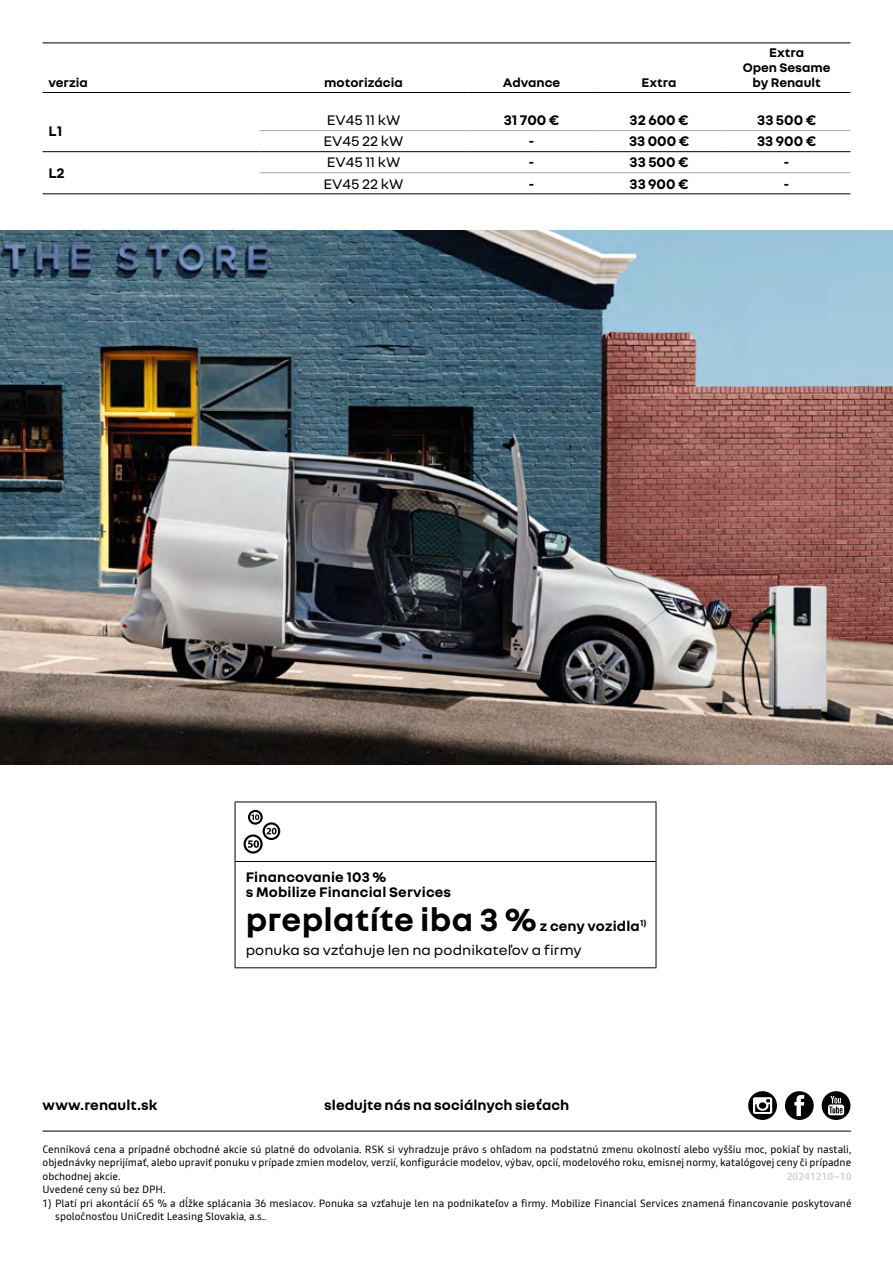
<style>
.page{position:relative;width:893px;height:1263px;background:#fff}
.page>*{position:absolute;margin:0;border:0;box-sizing:border-box;transform-origin:0 0}
.t1{font:700 34.5px "Nouvel R";letter-spacing:.01em;color:#000}
.t2{font:700 15px/15px "Nouvel R";letter-spacing:.005em;color:#000}
.t3{font:15px/23.4px "Nouvel R";letter-spacing:.005em;color:#000}
.t4{font:700 13.5px/15px "Nouvel R";color:#000;text-align:center}
.t5{font:10.5px/13.5px "Read";color:#000;text-align:justify}
.t6{font:500 10.5px "Read";color:#d2d2ca}
.s1{font-weight:700}
</style>
<div class="page">
<hr style="left:43px;top:1131px;width:808px;height:1px;background:#000">
<div style="left:822px;top:1091px;width:28px;height:29px;background:#000;border-radius:50%"></div>
<svg style="left:828px;top:1096px;width:16px;height:19px"></svg>
<div style="left:785px;top:1091px;width:29px;height:29px;background:#000;border-radius:50%"></div>
<svg style="left:794px;top:1095px;width:10px;height:21px"></svg>
<hr style="left:468px;top:151px;width:127px;height:1px;background:#000">
<hr style="left:595px;top:151px;width:128px;height:1px;background:#000">
<hr style="left:723px;top:151px;width:127px;height:1px;background:#000">
<hr style="left:259px;top:193px;width:209px;height:1px;background:#000">
<hr style="left:43px;top:43px;width:216px;height:1px;background:#000">
<hr style="left:259px;top:43px;width:209px;height:1px;background:#000">
<hr style="left:468px;top:43px;width:127px;height:1px;background:#000">
<hr style="left:595px;top:43px;width:128px;height:1px;background:#000">
<hr style="left:723px;top:43px;width:127px;height:1px;background:#000">
<hr style="left:43px;top:92px;width:216px;height:1px;background:#000">
<hr style="left:259px;top:92px;width:209px;height:1px;background:#000">
<hr style="left:468px;top:92px;width:127px;height:1px;background:#000">
<hr style="left:595px;top:92px;width:128px;height:1px;background:#000">
<hr style="left:723px;top:92px;width:127px;height:1px;background:#000">
<hr style="left:43px;top:151px;width:216px;height:1px;background:#000">
<hr style="left:43px;top:193px;width:216px;height:1px;background:#000">
<hr style="left:468px;top:172px;width:127px;height:1px;background:#a8a9a3">
<hr style="left:595px;top:172px;width:128px;height:1px;background:#a8a9a3">
<hr style="left:723px;top:172px;width:127px;height:1px;background:#a8a9a3">
<hr style="left:259px;top:151px;width:209px;height:1px;background:#000">
<hr style="left:468px;top:193px;width:127px;height:1px;background:#000">
<hr style="left:595px;top:193px;width:128px;height:1px;background:#000">
<hr style="left:723px;top:193px;width:127px;height:1px;background:#000">
<hr style="left:259px;top:172px;width:209px;height:1px;background:#a8a9a3">
<hr style="left:259px;top:130px;width:209px;height:1px;background:#a8a9a3">
<hr style="left:468px;top:130px;width:127px;height:1px;background:#a8a9a3">
<hr style="left:595px;top:130px;width:128px;height:1px;background:#a8a9a3">
<hr style="left:723px;top:130px;width:127px;height:1px;background:#a8a9a3">
<svg style="left:748px;top:1091px;width:29px;height:29px"></svg>
<svg style="left:753px;top:1097px;width:19px;height:17px"></svg>
<img style="left:0;top:231px;width:893px;height:534px">
<svg style="left:236px;top:802px;width:420px;height:165px"></svg>
<hr style="left:235px;top:801px;width:421px;height:1px;background:#000">
<hr style="left:235px;top:802px;width:1px;height:59px;background:#000">
<hr style="left:656px;top:802px;width:1px;height:59px;background:#000">
<hr style="left:235px;top:861px;width:421px;height:1px;background:#000">
<hr style="left:235px;top:862px;width:1px;height:105px;background:#000">
<hr style="left:656px;top:862px;width:1px;height:105px;background:#000">
<hr style="left:235px;top:967px;width:421px;height:1px;background:#000">
<svg style="left:244px;top:810px;width:36px;height:43px"></svg>
<p class="t4" style="left:49px;top:74px;width:41px">verzia</p>
<p class="t4" style="left:324px;top:74px;width:80px">motorizácia</p>
<p class="t4" style="left:503px;top:74px;width:59px">Advance</p>
<p class="t4" style="left:642px;top:74px;width:36px">Extra</p>
<p class="t4" style="left:743px;top:44px;width:89px">Extra<br>Open Sesame by Renault</p>
<h2 class="t2" style="left:49px;top:122px;width:15px">L1</h2>
<h2 class="t2" style="left:48px;top:165px;width:18px">L2</h2>
<h2 class="t3" style="left:327px;top:108px;width:75px">EV45 11 kW</h2>
<h2 class="t2" style="left:504px;top:112px;width:57px">31 700 €</h2>
<h2 class="t2" style="left:630px;top:112px;width:61px">32 600 €</h2>
<h2 class="t2" style="left:757px;top:112px;width:60px">33 500 €</h2>
<h2 class="t3" style="left:324px;top:129px;width:81px">EV45 22 kW</h2>
<h2 class="t2" style="left:529px;top:133px;width:7px">-</h2>
<h2 class="t2" style="left:629px;top:133px;width:62px">33 000 €</h2>
<h2 class="t2" style="left:757px;top:133px;width:60px">33 900 €</h2>
<h2 class="t3" style="left:327px;top:150px;width:75px">EV45 11 kW</h2>
<h2 class="t2" style="left:529px;top:154px;width:7px">-</h2>
<h2 class="t2" style="left:630px;top:154px;width:60px">33 500 €</h2>
<h2 class="t2" style="left:784px;top:154px;width:7px">-</h2>
<h2 class="t3" style="left:324px;top:171px;width:81px">EV45 22 kW</h2>
<h2 class="t2" style="left:529px;top:175px;width:7px">-</h2>
<h2 class="t2" style="left:630px;top:175px;width:60px">33 900 €</h2>
<h2 class="t2" style="left:784px;top:175px;width:7px">-</h2>
<h2 class="t2" style="left:246px;top:869px;width:207px">Financovanie 103 %<br>s Mobilize Financial Services</h2>
<h1 class="t1" style="left:246px;top:897px;width:293px">preplatíte iba 3 %</h1>
<h2 class="t3" style="left:246px;top:914px;width:402px;text-indent:294px"><span class="s1">z ceny vozidla</span><sup>1) </sup>ponuka sa vzťahuje len na podnikateľov a firmy</h2>
<h2 class="t2" style="left:43px;top:1096px;width:117px">www.renault.sk</h2>
<h2 class="t2" style="left:324px;top:1096px;width:247px">sledujte nás na sociálnych sieťach</h2>
<p class="t5" style="left:43px;top:1142px;width:810px">Cenníková cena a prípadné obchodné akcie sú platné do odvolania. RSK si vyhradzuje právo s ohľadom na podstatnú zmenu okolností alebo vyššiu moc, pokiaľ by nastali, objednávky neprijímať, alebo upraviť ponuku v prípade zmien modelov, verzií, konfigurácie modelov, výbav, opcií, modelového roku, emisnej normy, katalógovej ceny či prípadne obchodnej akcie.</p>
<p class="t6" style="left:787px;top:1169px;width:66px">20241210–10</p>
<p class="t5" style="left:43px;top:1183px;width:125px">Uvedené ceny sú bez DPH.</p>
<p class="t5" style="left:55px;top:1196px;width:798px;text-indent:-13px">1) Platí pri akontácií 65 % a dĺžke splácania 36 mesiacov. Ponuka sa vzťahuje len na podnikateľov a firmy. Mobilize Financial Services znamená financovanie poskytované spoločnosťou UniCredit Leasing Slovakia, a.s..</p>
</div>
